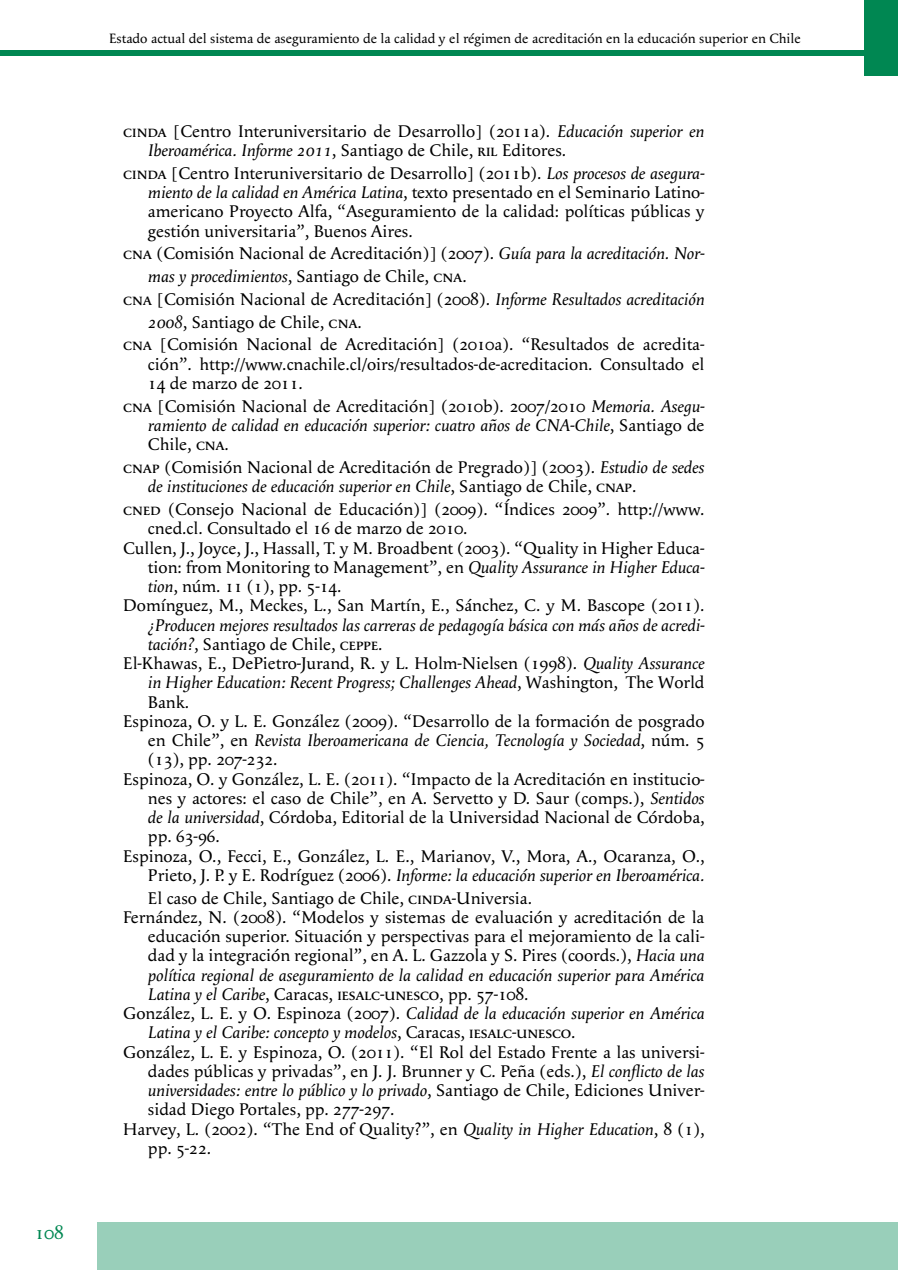
<style>
.page{position:relative;width:898px;height:1270px;background:#fff}
.page>*{position:absolute;margin:0;border:0;box-sizing:border-box;transform-origin:0 0}
.t1{font:19.25px "Apolline";color:#008752}
.t2{font:17.5px/19.2px "Apolline";color:#000}
.t3{font:italic 17.5px/19.2px "Apolline";color:#000;text-align:justify}
.t4{font:14px "Apolline";color:#000}
.s1{font-family:"Apolline Regular SC"}
.s2{font-style:italic}
.s3{font-style:normal}
.s4{font-family:"Apolline Regular SC";font-style:normal}
</style>
<div class="page">
<div style="left:864px;top:0;width:34px;height:75px;background:#008752"></div>
<div style="left:97px;top:1222px;width:801px;height:48px;background:#99cfba"></div>
<div style="left:0;top:51px;width:866px;height:5px;background:#008752"></div>
<p class="t1" style="left:35px;top:1221px;width:30px">108</p>
<p class="t4" style="left:109px;top:30px;width:693px">Estado actual del sistema de aseguramiento de la calidad y el régimen de acreditación en la educación superior en Chile</p>
<p class="t2" style="left:148px;top:122px;width:558px;text-indent:-25px"><span class="s1">cinda</span> [Centro Interuniversitario de Desarrollo] (2011a). <span class="s2">Educación superior en<br>Iberoamérica. Informe 2011</span>, Santiago de Chile, <span class="s1">ril</span> Editores.</p>
<p class="t2" style="left:148px;top:164px;width:558px;text-align:justify;text-indent:-25px"><span class="s1">cinda</span> [Centro Interuniversitario de Desarrollo] (2011b). <span class="s2">Los procesos de asegura&shy;miento de la calidad en América Latina</span>, texto presentado en el Seminario Latino&shy;americano Proyecto Alfa, “Aseguramiento de la calidad: políticas públicas y gestión universitaria”, Buenos Aires.</p>
<p class="t2" style="left:123px;top:244px;width:583px"><span class="s1">cna</span> (Comisión Nacional de Acreditación)] (2007). <span class="s2">Guía para la acreditación. Nor-</span></p>
<p class="t3" style="left:148px;top:267px;width:320px">mas y procedimientos<span class="s3">, Santiago de Chile,</span> <span class="s4">cna</span><span class="s3">.</span></p>
<p class="t2" style="left:123px;top:290px;width:583px"><span class="s1">cna</span> [Comisión Nacional de Acreditación] (2008). <span class="s2">Informe Resultados acreditación</span></p>
<p class="t2" style="left:148px;top:312px;width:215px"><span class="s2">2008</span>, Santiago de Chile, <span class="s1">cna</span>.</p>
<p class="t2" style="left:123px;top:335px;width:583px"><span class="s1">cna</span> [Comisión Nacional de Acreditación] (2010a). “Resultados de acredita-</p>
<p class="t2" style="left:148px;top:354px;width:558px">ción”. http://www.cnachile.cl/oirs/resultados-de-acreditacion. Consultado el<br>14 de marzo de 2011.</p>
<p class="t3" style="left:148px;top:396px;width:558px;text-indent:-25px"><span class="s4">cna</span> <span class="s3">[Comisión Nacional de Acreditación] (2010b). 2007/2010</span> Memoria. Asegu&shy;ramiento de calidad en educación superior: cuatro años de CNA-Chile<span class="s3">, Santiago de Chile,</span> <span class="s4">cna</span><span class="s3">.</span></p>
<p class="t2" style="left:148px;top:458px;width:558px;text-indent:-25px"><span class="s1">cnap</span> (Comisión Nacional de Acreditación de Pregrado)] (2003). <span class="s2">Estudio de sedes de instituciones de educación superior en Chile</span>, Santiago de Chile, <span class="s1">cnap</span>.</p>
<p class="t2" style="left:123px;top:500px;width:583px"><span class="s1">cned</span> (Consejo Nacional de Educación)] (2009). “Índices 2009”. http://www.</p>
<p class="t2" style="left:148px;top:519px;width:321px">cned.cl. Consultado el 16 de marzo de 2010.</p>
<p class="t2" style="left:123px;top:538px;width:583px">Cullen, J., Joyce, J., Hassall, T. y M. Broadbent (2003). “Quality in Higher Educa-</p>
<p class="t2" style="left:148px;top:557px;width:558px">tion: from Monitoring to Management”, en <span class="s2">Quality Assurance in Higher Educa-</span></p>
<p class="t2" style="left:148px;top:577px;width:195px"><span class="s2">tion</span>, núm. 11 (1), pp. 5-14.</p>
<p class="t2" style="left:123px;top:596px;width:583px">Domínguez, M., Meckes, L., San Martín, E., Sánchez, C. y M. Bascope (2011).</p>
<p class="t3" style="left:148px;top:615px;width:558px">¿Producen mejores resultados las carreras de pedagogía básica con más años de acredi-</p>
<p class="t2" style="left:148px;top:634px;width:236px"><span class="s2">tación?</span>, Santiago de Chile, <span class="s1">ceppe</span>.</p>
<p class="t2" style="left:123px;top:654px;width:583px">El-Khawas, E., DePietro-Jurand, R. y L. Holm-Nielsen (1998). <span class="s2">Quality Assurance</span></p>
<p class="t3" style="left:148px;top:673px;width:558px">in Higher Education: Recent Progress; Challenges Ahead<span class="s3">, Washington, The World</span></p>
<p class="t2" style="left:148px;top:692px;width:43px">Bank.</p>
<p class="t2" style="left:123px;top:711px;width:583px">Espinoza, O. y L. E. González (2009). “Desarrollo de la formación de posgrado</p>
<p class="t3" style="left:148px;top:731px;width:558px"><span class="s3">en Chile”, en</span> Revista Iberoamericana de Ciencia, Tecnología y Sociedad<span class="s3">, núm. 5</span></p>
<p class="t2" style="left:148px;top:750px;width:131px">(13), pp. 207-232.</p>
<p class="t2" style="left:123px;top:769px;width:583px">Espinoza, O. y González, L. E. (2011). “Impacto de la Acreditación en institucio-</p>
<p class="t2" style="left:148px;top:788px;width:558px">nes y actores: el caso de Chile”, en A. Servetto y D. Saur (comps.), <span class="s2">Sentidos</span></p>
<p class="t2" style="left:148px;top:808px;width:558px"><span class="s2">de la universidad</span>, Córdoba, Editorial de la Universidad Nacional de Córdoba,</p>
<p class="t2" style="left:148px;top:827px;width:73px">pp. 63-96.</p>
<p class="t2" style="left:123px;top:846px;width:583px">Espinoza, O., Fecci, E., González, L. E., Marianov, V., Mora, A., Ocaranza, O.,</p>
<p class="t3" style="left:148px;top:865px;width:558px"><span class="s3">Prieto, J. P. y E. Rodríguez (2006).</span> Informe: la educación superior en Iberoamérica.</p>
<p class="t2" style="left:148px;top:888px;width:386px">El caso de Chile, Santiago de Chile, <span class="s1">cinda</span>-Universia.</p>
<p class="t2" style="left:123px;top:907px;width:583px">Fernández, N. (2008). “Modelos y sistemas de evaluación y acreditación de la</p>
<p class="t2" style="left:148px;top:927px;width:558px">educación superior. Situación y perspectivas para el mejoramiento de la cali-</p>
<p class="t2" style="left:148px;top:946px;width:558px">dad y la integración regional”, en A. L. Gazzola y S. Pires (coords.), <span class="s2">Hacia una</span></p>
<p class="t3" style="left:148px;top:965px;width:558px">política regional de aseguramiento de la calidad en educación superior para América</p>
<p class="t2" style="left:148px;top:984px;width:382px"><span class="s2">Latina y el Caribe</span>, Caracas, <span class="s1">iesalc</span>-<span class="s1">unesco</span>, pp. 57-108.</p>
<p class="t3" style="left:123px;top:1004px;width:583px"><span class="s3">González, L. E. y O. Espinoza (2007).</span> Calidad de la educación superior en América</p>
<p class="t3" style="left:148px;top:1023px;width:429px">Latina y el Caribe: concepto y modelos<span class="s3">, Caracas,</span> <span class="s4">iesalc</span><span class="s3">-</span><span class="s4">unesco</span><span class="s3">.</span></p>
<p class="t2" style="left:123px;top:1042px;width:583px">González, L. E. y Espinoza, O. (2011). “El Rol del Estado Frente a las universi-</p>
<p class="t2" style="left:148px;top:1061px;width:558px">dades públicas y privadas”, en J. J. Brunner y C. Peña (eds.), <span class="s2">El conflicto de las</span></p>
<p class="t3" style="left:148px;top:1081px;width:558px">universidades: entre lo público y lo privado<span class="s3">, Santiago de Chile, Ediciones Univer-</span></p>
<p class="t2" style="left:148px;top:1100px;width:248px">sidad Diego Portales, pp. 277-297.</p>
<p class="t2" style="left:123px;top:1119px;width:583px">Harvey, L. (2002). “The End of Quality?”, en <span class="s2">Quality in Higher Education</span>, 8 (1),</p>
<p class="t2" style="left:148px;top:1138px;width:65px">pp. 5-22.</p>
</div>
